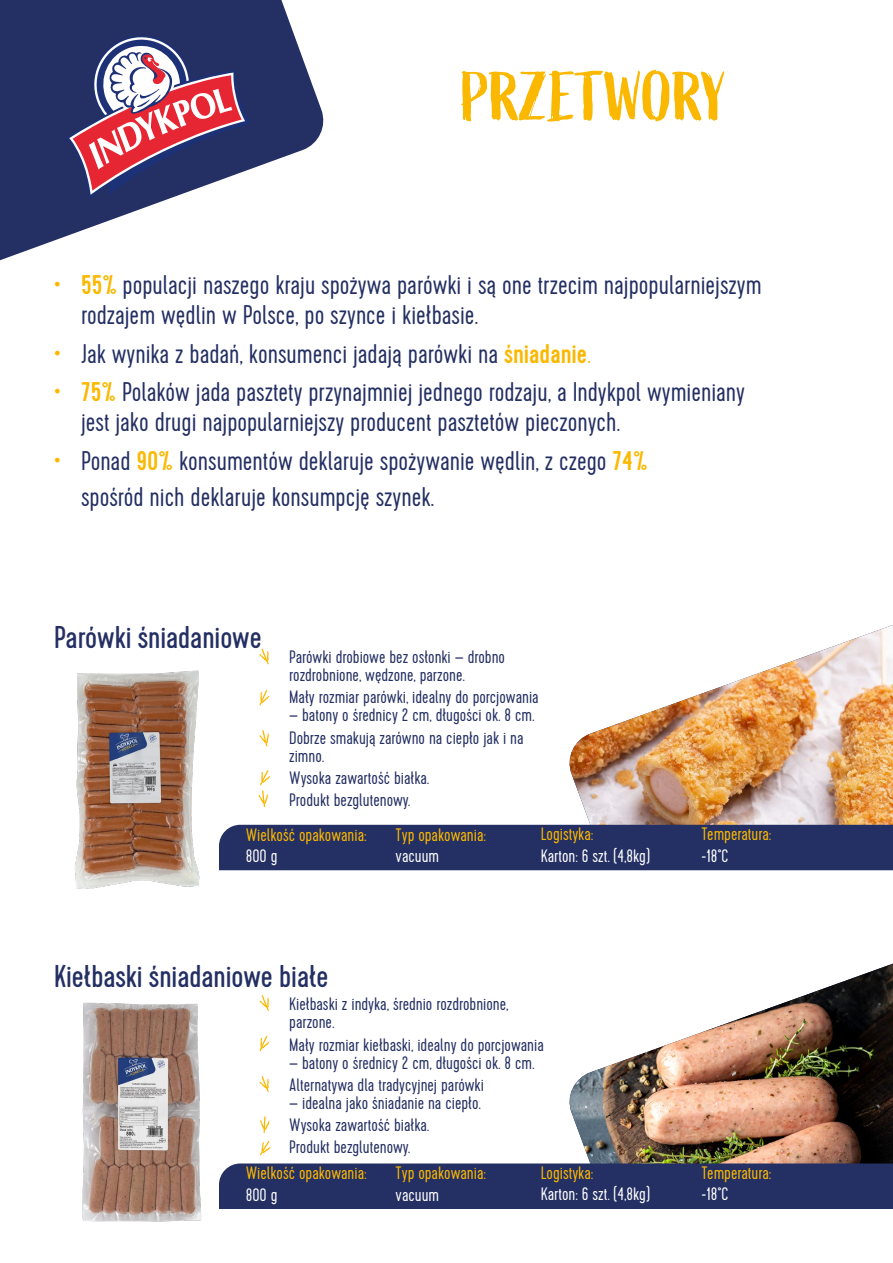
<style>
.page{position:relative;width:893px;height:1263px;background:#fff}
.page>*{position:absolute;margin:0;border:0;box-sizing:border-box;transform-origin:0 0}
.t1{font:69px "Active";letter-spacing:-.01em;color:#fbb800}
.t2{font:31.5px "Cervo";color:#242f63}
.t3{font:300 27px/30px "Cervo";color:#242f63}
.t4{font:300 18px/22.2px "Cervo";color:#242f63}
.t5{font:300 18px "Cervo";color:#fbb800}
.t6{font:300 18px "Cervo";color:#fff}
.s1{color:#fbb800}
.s2{font-weight:500;color:#fbb800}
</style>
<div class="page">
<img style="left:565px;top:625px;width:328px;height:200px">
<div style="left:236px;top:825px;width:657px;height:45px;background:#242f63"></div>
<img style="left:75px;top:670px;width:161px;height:219px">
<img style="left:569px;top:964px;width:324px;height:199px">
<div style="left:239px;top:1163px;width:654px;height:46px;background:#242f63"></div>
<img style="left:82px;top:1002px;width:157px;height:220px">
<svg style="left:259px;top:648px;width:10px;height:16px"></svg>
<svg style="left:259px;top:690px;width:11px;height:16px"></svg>
<svg style="left:259px;top:730px;width:10px;height:16px"></svg>
<svg style="left:259px;top:770px;width:12px;height:37px"></svg>
<svg style="left:259px;top:995px;width:10px;height:16px"></svg>
<svg style="left:260px;top:1035px;width:10px;height:16px"></svg>
<svg style="left:259px;top:1076px;width:10px;height:16px"></svg>
<svg style="left:260px;top:1116px;width:10px;height:17px"></svg>
<svg style="left:260px;top:1140px;width:11px;height:15px"></svg>
<svg style="left:0;top:0;width:324px;height:260px;fill:#242f63"></svg>
<svg style="left:41px;top:7px;width:220px;height:195px;background:#665178"></svg>
<h1 class="t1" style="left:462px;top:58px;width:267px">PRZETWORY</h1>
<h3 class="t3" style="left:81px;top:271px;width:682px;text-indent:-27px"><span class="s1">•</span> <span class="s2">55%</span> populacji naszego kraju spożywa parówki i są one trzecim najpopularniejszym rodzajem wędlin w Polsce, po szynce i kiełbasie.</h3>
<h3 class="t3" style="left:54px;top:339px;width:538px"><span class="s1">•</span> Jak wynika z badań, konsumenci jadają parówki na <span class="s2">śniadanie</span><span class="s1">.</span></h3>
<h3 class="t3" style="left:81px;top:378px;width:665px;text-indent:-27px"><span class="s1">•</span> <span class="s2">75%</span> Polaków jada pasztety przynajmniej jednego rodzaju, a Indykpol wymieniany jest jako drugi najpopularniejszy producent pasztetów pieczonych.</h3>
<h3 class="t3" style="left:81px;top:443px;width:568px;line-height:36px;text-indent:-27px"><span class="s1">•</span> Ponad <span class="s2">90%</span> konsumentów deklaruje spożywanie wędlin, z czego <span class="s2">74% </span>spośród nich deklaruje konsumpcję szynek.</h3>
<h2 class="t2" style="left:54px;top:620px;width:209px">Parówki śniadaniowe</h2>
<p class="t4" style="left:289px;top:648px;width:217px;line-height:18px">Parówki drobiowe bez osłonki – drobno rozdrobnione, wędzone, parzone.</p>
<p class="t4" style="left:289px;top:687px;width:251px">Mały rozmiar parówki, idealny do porcjowania</p>
<p class="t4" style="left:289px;top:705px;width:247px">– batony o średnicy 2 cm, długości ok. 8 cm.<br>Dobrze smakują zarówno na ciepło jak i na</p>
<p class="t4" style="left:289px;top:745px;width:142px">zimno.<br>Wysoka zawartość białka.<br>Produkt bezglutenowy.</p>
<p class="t5" style="left:246px;top:824px;width:122px">Wielkość opakowania:</p>
<p class="t6" style="left:246px;top:846px;width:33px">800 g</p>
<p class="t5" style="left:541px;top:824px;width:54px">Logistyka:</p>
<p class="t6" style="left:541px;top:845px;width:111px">Karton: 6 szt. (4,8kg)</p>
<p class="t5" style="left:396px;top:824px;width:92px">Typ opakowania:</p>
<p class="t6" style="left:396px;top:846px;width:45px">vacuum</p>
<h2 class="t2" style="left:54px;top:958px;width:276px">Kiełbaski śniadaniowe białe</h2>
<p class="t4" style="left:289px;top:996px;width:221px;line-height:18px">Kiełbaski z indyka, średnio rozdrobnione, parzone.</p>
<p class="t4" style="left:289px;top:1034px;width:256px">Mały rozmiar kiełbaski, idealny do porcjowania</p>
<p class="t4" style="left:289px;top:1052px;width:247px">– batony o średnicy 2 cm, długości ok. 8 cm.<br>Alternatywa dla tradycyjnej parówki</p>
<p class="t4" style="left:289px;top:1092px;width:193px">– idealna jako śniadanie na ciepło.<br>Wysoka zawartość białka.<br>Produkt bezglutenowy.</p>
<p class="t5" style="left:246px;top:1163px;width:122px">Wielkość opakowania:</p>
<p class="t6" style="left:246px;top:1185px;width:33px">800 g</p>
<p class="t5" style="left:541px;top:1163px;width:54px">Logistyka:</p>
<p class="t6" style="left:541px;top:1184px;width:111px">Karton: 6 szt. (4,8kg)</p>
<p class="t5" style="left:396px;top:1163px;width:92px">Typ opakowania:</p>
<p class="t6" style="left:396px;top:1185px;width:45px">vacuum</p>
<p class="t5" style="left:702px;top:824px;width:71px">Temperatura:</p>
<p class="t6" style="left:702px;top:845px;width:28px">-18°C</p>
<p class="t5" style="left:702px;top:1163px;width:71px">Temperatura:</p>
<p class="t6" style="left:702px;top:1184px;width:28px">-18°C</p>
</div>
